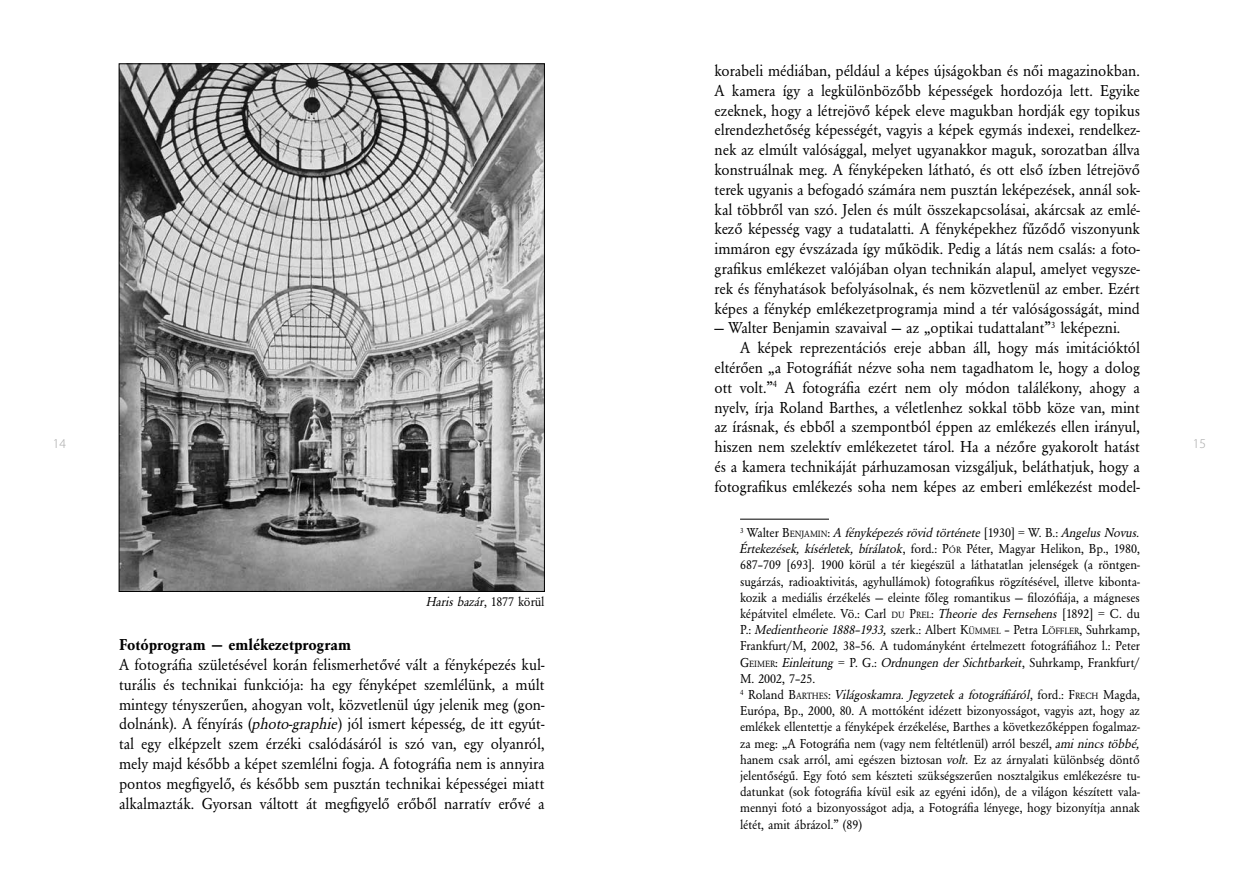
<style>
.page{position:relative;width:1259px;height:893px;background:#fff}
.page>*{position:absolute;margin:0;border:0;box-sizing:border-box;transform-origin:0 0}
.t1{font:16.5px/19.8px "URW Garamond TOT Reg Nar";color:#000;text-align:justify}
.t2{font:16.5px "URW Garamond TOT Bol Nar";color:#000}
.t3{font:13.5px/16.2px "URW Garamond TOT Reg Nar";color:#000;text-align:justify}
.t4{font:13.5px "URW Garamond TOT Reg Nar Obl";color:#000}
.t5{font:300 13.5px "Myriad Pro";color:#a6a6a6}
.s1{font-family:"URW Garamond TOT Reg Nar"}
.s2{font-family:"URW Garamond TOT Reg Nar Obl"}
.s3{font-family:"URW Garamond TOT Reg Nar";font-size:9.45px}
.s4{font-style:inherit}
.s5{font-size:9.45px}
</style>
<div class="page">
<img style="left:121px;top:65px;width:422px;height:525px">
<hr style="left:740px;top:519px;width:89px;height:1px;background:#000">
<p class="t1" style="left:714px;top:61px;width:427px">korabeli médiában, például a képes újságokban és női magazinokban.<br>A kamera így a legkülönbözőbb képességek hordozója lett. Egyike ezeknek, hogy a létrejövő képek eleve magukban hordják egy topikus elrendezhetőség képességét, vagyis a képek egymás indexei, rendelkez&shy;nek az elmúlt valósággal, melyet ugyanakkor maguk, sorozatban állva konstruálnak meg. A fényképeken látható, és ott első ízben létrejövő terek ugyanis a befogadó számára nem pusztán leképezések, annál sok&shy;kal többről van szó. Jelen és múlt összekapcsolásai, akárcsak az emlé&shy;kező képesség vagy a tudatalatti. A fényképekhez fűződő viszonyunk immáron egy évszázada így működik. Pedig a látás nem csalás: a foto&shy;grafikus emlékezet valójában olyan technikán alapul, amelyet vegysze&shy;rek és fényhatások befolyásolnak, és nem közvetlenül az ember. Ezért képes a fénykép emlékezetprogramja mind a tér valóságosságát, mind</p>
<p class="t1" style="left:714px;top:318px;width:407px">— Walter Benjamin szavaival — az „optikai tudattalant”<sup>3</sup> leképezni.</p>
<p class="t1" style="left:740px;top:338px;width:401px">A képek reprezentációs ereje abban áll, hogy más imitációktól</p>
<p class="t1" style="left:714px;top:358px;width:427px">eltérően „a Fotográfiát nézve soha nem tagadhatom le, hogy a dolog</p>
<p class="t1" style="left:714px;top:378px;width:427px">ott volt.”<sup>4</sup> A fotográfia ezért nem oly módon találékony, ahogy a</p>
<p class="t1" style="left:714px;top:397px;width:427px">nyelv, írja Roland Barthes, a véletlenhez sokkal több köze van, mint</p>
<p class="t1" style="left:714px;top:417px;width:427px">az írásnak, és ebből a szempontból éppen az emlékezés ellen irányul,</p>
<p class="t1" style="left:714px;top:437px;width:427px">hiszen nem szelektív emlékezetet tárol. Ha a nézőre gyakorolt hatást</p>
<p class="t1" style="left:714px;top:457px;width:427px">és a kamera technikáját párhuzamosan vizsgáljuk, beláthatjuk, hogy a</p>
<p class="t1" style="left:714px;top:477px;width:427px">fotografikus emlékezés soha nem képes az emberi emlékezést model-</p>
<p class="t5" style="left:53px;top:436px;width:15px">14</p>
<p class="t5" style="left:1192px;top:436px;width:15px">15</p>
<p class="t4" style="left:427px;top:594px;width:119px">Haris bazár<span class="s1">, 1877 körül</span></p>
<p class="t2" style="left:119px;top:635px;width:233px">Fotóprogram — emlékezetprogram</p>
<p class="t1" style="left:119px;top:655px;width:427px">A fotográfia születésével korán felismerhetővé vált a fényképezés kul&shy;turális és technikai funkciója: ha egy fényképet szemlélünk, a múlt mintegy tényszerűen, ahogyan volt, közvetlenül úgy jelenik meg (gon&shy;dolnánk). A fényírás (<span class="s2">photo-graphie</span>) jól ismert képesség, de itt egyút&shy;tal egy elképzelt szem érzéki csalódásáról is szó van, egy olyanról, mely majd később a képet szemlélni fogja. A fotográfia nem is annyira pontos megfigyelő, és később sem pusztán technikai képességei miatt alkalmazták. Gyorsan váltott át megfigyelő erőből narratív erővé a</p>
<p class="t4" style="left:740px;top:525px;width:401px"><sup>3</sup> <span class="s1">Walter</span> <span class="s1">B</span><span class="s3">ENJAMIN</span><span class="s1">:</span> A fényképezés rövid története <span class="s1">[1930] = W. B.:</span> Angelus Novus.</p>
<p class="t3" style="left:740px;top:541px;width:401px"><span class="s2">Értekezések, kísérletek, bírálatok</span>, ford.: <span class="s4">P</span><span class="s5">ÓR</span> Péter, Magyar Helikon, Bp., 1980, 687–709 [693]. 1900 körül a tér kiegészül a láthatatlan jelenségek (a röntgen&shy;sugárzás, radioaktivitás, agyhullámok) fotografikus rögzítésével, illetve kibonta&shy;kozik a mediális érzékelés — eleinte főleg romantikus — filozófiája, a mágneses képátvitel elmélete. Vö.: Carl <span class="s5">DU</span> <span class="s4">P</span><span class="s5">REL</span>: <span class="s2">Theorie des Fernsehens</span> [1892] = C. du P.: <span class="s2">Medientheorie 1888–1933,</span> szerk.: Albert <span class="s4">K</span><span class="s5">ÜMMEL</span> – Petra <span class="s4">L</span><span class="s5">ÖFFLER</span>, Suhrkamp, Frankfurt/M, 2002, 38–56. A tudományként értelmezett fotográfiához l.: Peter</p>
<p class="t4" style="left:740px;top:654px;width:401px"><span class="s1">G</span><span class="s3">EIMER</span><span class="s1">:</span> Einleitung <span class="s1">= P. G.:</span> Ordnungen der Sichtbarkeit<span class="s1">, Suhrkamp, Frankfurt/</span></p>
<p class="t3" style="left:740px;top:670px;width:77px">M. 2002, 7–25.</p>
<p class="t4" style="left:740px;top:687px;width:401px"><sup>4</sup> <span class="s1">Roland</span> <span class="s1">B</span><span class="s3">ARTHES</span><span class="s1">:</span> Világoskamra. Jegyzetek a fotográfiáról<span class="s1">, ford.:</span> <span class="s1">F</span><span class="s3">RECH</span> <span class="s1">Magda,</span></p>
<p class="t3" style="left:740px;top:703px;width:401px">Európa, Bp., 2000, 80. A mottóként idézett bizonyosságot, vagyis azt, hogy az emlékek ellentettje a fényképek érzékelése, Barthes a következőképpen fogalmaz&shy;za meg: „A Fotográfia nem (vagy nem feltétlenül) arról beszél, <span class="s2">ami nincs többé, </span>hanem csak arról, ami egészen biztosan <span class="s2">volt.</span> Ez az árnyalati különbség döntő jelentőségű. Egy fotó sem készteti szükségszerűen nosztalgikus emlékezésre tu&shy;datunkat (sok fotográfia kívül esik az egyéni időn), de a világon készített vala&shy;mennyi fotó a bizonyosságot adja, a Fotográfia lényege, hogy bizonyítja annak létét, amit ábrázol.” (89)</p>
</div>
